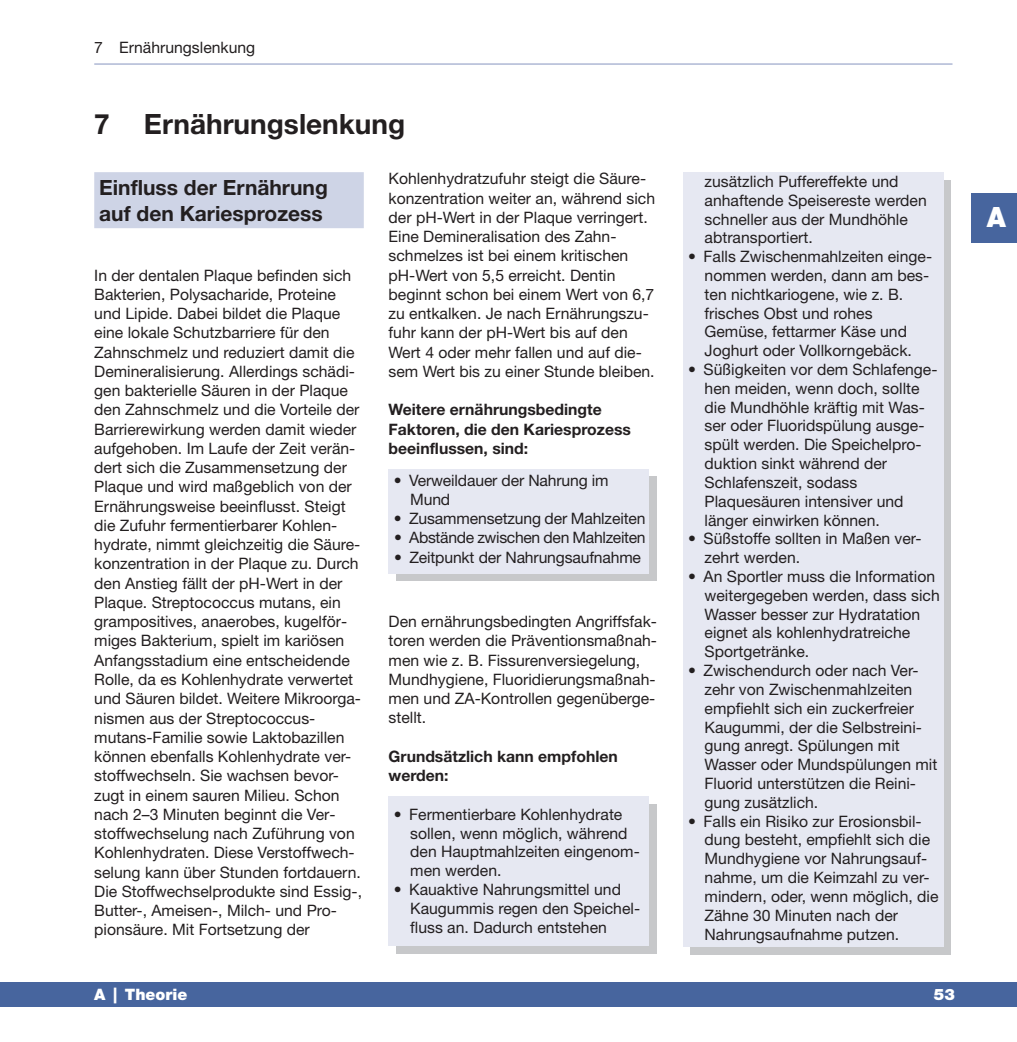
<style>
.page{position:relative;width:1017px;height:1042px;background:#fff}
.page>*{position:absolute;margin:0;border:0;box-sizing:border-box;transform-origin:0 0}
.t1{font:700 28px "Helvetica Neue";color:#231f20}
.t2{font:900 28px "Helvetica Neue";color:#fff;scale:.95 1}
.t3{font:700 21px/25.2px "Helvetica Neue";color:#231f20}
.t4{font:15.75px/19.2px "Helvetica Neue";color:#231f20}
.t5{font:700 15.75px/19.2px "Helvetica Neue";color:#231f20}
.t6{font:15.75px "Helvetica Neue";letter-spacing:-.02em;color:#231f20}
.t7{font:900 15.75px "Helvetica Neue";color:#fff}
</style>
<div class="page">
<hr style="left:94px;top:63px;width:858px;height:2px;background:#bac2db">
<div style="left:0;top:982px;width:1017px;height:25px;background:#47659e"></div>
<div style="left:971px;top:193px;width:46px;height:50px;background:#47659e"></div>
<div style="left:94px;top:172px;width:270px;height:56px;background:#ced4e6"></div>
<div style="left:396px;top:476px;width:260px;height:105px;background:#c7c8ca"></div>
<div style="left:389px;top:469px;width:260px;height:104px;background:#e6e8f2"></div>
<div style="left:396px;top:804px;width:260px;height:150px;background:#c7c8ca"></div>
<div style="left:389px;top:796px;width:260px;height:150px;background:#e6e8f2"></div>
<div style="left:690px;top:180px;width:261px;height:774px;background:#c7c8ca"></div>
<div style="left:683px;top:172px;width:260px;height:774px;background:#e6e8f2"></div>
<p class="t4" style="left:94px;top:40px;width:163px">7 Ernährungslenkung</p>
<h1 class="t1" style="left:94px;top:114px;width:312px">7 Ernährungslenkung</h1>
<h2 class="t3" style="left:99px;top:177px;width:230px">Einfluss der Ernährung auf den Kariesprozess</h2>
<p class="t4" style="left:94px;top:267px;width:269px">In der dentalen Plaque befinden sich Bakterien, Polysacharide, Proteine und Lipide. Dabei bildet die Plaque eine lokale Schutzbarriere für den Zahnschmelz und reduziert damit die Demineralisierung. Allerdings schädi&shy;gen bakterielle Säuren in der Plaque den Zahnschmelz und die Vorteile der Barrierewirkung werden damit wieder aufgehoben. Im Laufe der Zeit verän&shy;dert sich die Zusammensetzung der Plaque und wird maßgeblich von der Ernährungsweise beeinflusst. Steigt die Zufuhr fermentierbarer Kohlen&shy;hydrate, nimmt gleichzeitig die Säure&shy;konzentration in der Plaque zu. Durch den Anstieg fällt der pH-Wert in der Plaque. Streptococcus mutans, ein grampositives, anaerobes, kugelför&shy;miges Bakterium, spielt im kariösen Anfangsstadium eine entscheidende Rolle, da es Kohlenhydrate verwertet und Säuren bildet. Weitere Mikroorga&shy;nismen aus der Streptococcus&shy;mutans-Familie sowie Laktobazillen können ebenfalls Kohlenhydrate ver&shy;stoffwechseln. Sie wachsen bevor&shy;zugt in einem sauren Milieu. Schon nach 2–3 Minuten beginnt die Ver&shy;stoffwechselung nach Zuführung von Kohlenhydraten. Diese Verstoffwech&shy;selung kann über Stunden fortdauern.<br>Die Stoffwechselprodukte sind Essig-, Butter-, Ameisen-, Milch- und Pro&shy;pionsäure. Mit Fortsetzung der</p>
<p class="t4" style="left:389px;top:171px;width:268px">Kohlenhydratzufuhr steigt die Säure&shy;konzentration weiter an, während sich der pH-Wert in der Plaque verringert.<br>Eine Demineralisation des Zahn&shy;schmelzes ist bei einem kritischen pH-Wert von 5,5 erreicht. Dentin beginnt schon bei einem Wert von 6,7 zu entkalken. Je nach Ernährungszu&shy;fuhr kann der pH-Wert bis auf den Wert 4 oder mehr fallen und auf die&shy;sem Wert bis zu einer Stunde bleiben.</p>
<p class="t5" style="left:389px;top:402px;width:244px">Weitere ernährungsbedingte<br>Faktoren, die den Kariesprozess beeinflussen, sind:</p>
<p class="t4" style="left:410px;top:472px;width:200px;text-indent:-16px">• Verweildauer der Nahrung im<br>Mund</p>
<p class="t4" style="left:394px;top:510px;width:253px">• Zusammensetzung der Mahlzeiten</p>
<p class="t6" style="left:394px;top:532px;width:253px">• Abstände zwischen den Mahlzeiten</p>
<p class="t4" style="left:394px;top:549px;width:249px">• Zeitpunkt der Nahrungsaufnahme</p>
<p class="t4" style="left:389px;top:613px;width:270px">Den ernährungsbedingten Angriffsfak&shy;toren werden die Präventionsmaßnah&shy;men wie z. B. Fissurenversiegelung, Mundhygiene, Fluoridierungsmaßnah&shy;men und ZA-Kontrollen gegenüberge&shy;stellt.</p>
<p class="t5" style="left:389px;top:748px;width:231px">Grundsätzlich kann empfohlen werden:</p>
<p class="t4" style="left:410px;top:806px;width:231px;line-height:18.7px;text-indent:-16px">• Fermentierbare Kohlenhydrate sollen, wenn möglich, während den Hauptmahlzeiten eingenom&shy;men werden.</p>
<p class="t4" style="left:410px;top:881px;width:231px;line-height:18.7px;text-indent:-16px">• Kauaktive Nahrungsmittel und<br>Kaugummis regen den Speichel&shy;fluss an. Dadurch entstehen</p>
<p class="t4" style="left:705px;top:173px;width:224px;line-height:18.7px">zusätzlich Puffereffekte und anhaftende Speisereste werden schneller aus der Mundhöhle abtransportiert.</p>
<p class="t4" style="left:705px;top:249px;width:229px;line-height:18.7px;text-indent:-16px">• Falls Zwischenmahlzeiten einge&shy;nommen werden, dann am bes&shy;ten nichtkariogene, wie z. B. frisches Obst und rohes<br>Gemüse, fettarmer Käse und<br>Joghurt oder Vollkorngebäck.</p>
<p class="t4" style="left:705px;top:361px;width:234px;text-indent:-16px">• Süßigkeiten vor dem Schlafenge&shy;hen meiden, wenn doch, sollte die Mundhöhle kräftig mit Was&shy;ser oder Fluoridspülung ausge&shy;spült werden. Die Speichelpro&shy;duktion sinkt während der<br>Schlafenszeit, sodass<br>Plaquesäuren intensiver und länger einwirken können.</p>
<p class="t4" style="left:705px;top:531px;width:218px;line-height:18.7px;text-indent:-16px">• Süßstoffe sollten in Maßen ver&shy;zehrt werden.</p>
<p class="t4" style="left:705px;top:568px;width:237px;line-height:18.7px;text-indent:-16px">• An Sportler muss die Information weitergegeben werden, dass sich<br>Wasser besser zur Hydratation eignet als kohlenhydratreiche<br>Sportgetränke.</p>
<p class="t4" style="left:705px;top:662px;width:234px;text-indent:-16px">• Zwischendurch oder nach Ver&shy;zehr von Zwischenmahlzeiten empfiehlt sich ein zuckerfreier<br>Kaugummi, der die Selbstreini&shy;gung anregt. Spülungen mit<br>Wasser oder Mundspülungen mit<br>Fluorid unterstützen die Reini&shy;gung zusätzlich.</p>
<p class="t4" style="left:705px;top:813px;width:235px;line-height:18.7px;text-indent:-16px">• Falls ein Risiko zur Erosionsbil&shy;dung besteht, empfiehlt sich die<br>Mundhygiene vor Nahrungsauf&shy;nahme, um die Keimzahl zu ver&shy;mindern, oder, wenn möglich, die<br>Zähne 30 Minuten nach der<br>Nahrungsaufnahme putzen.</p>
<p class="t7" style="left:94px;top:989px;width:95px">A | Theorie</p>
<p class="t7" style="left:934px;top:989px;width:23px">53</p>
<h1 class="t2" style="left:987px;top:207px;width:22px">A</h1>
</div>
